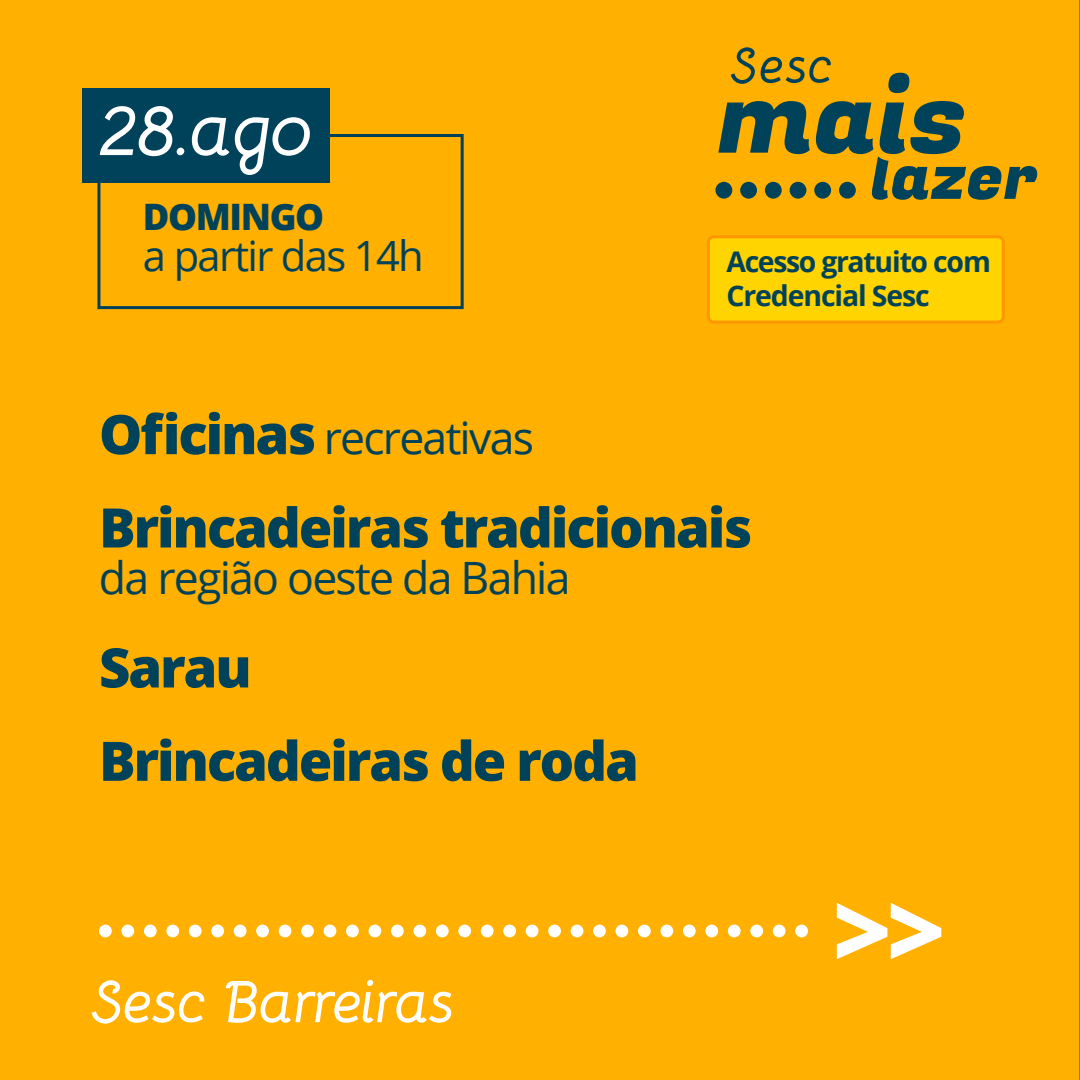
<style>
.page{position:relative;width:1080px;height:1080px;background:#ffb000}
.page>*{position:absolute;margin:0;border:0;box-sizing:border-box;transform-origin:0 0}
.t1{font:italic 700 73.1px "Bellota";color:#fff}
.t2{font:italic 700 59.1px "Bellota";letter-spacing:-.04em;color:#fff}
.t3{font:800 54.5px/93.3px "Open Sans";letter-spacing:-.04em;color:#004259}
.t4{font:44.6px "Open Sans";letter-spacing:-.04em;color:#004259}
.t5{font:41.7px "Open Sans";letter-spacing:-.04em;color:#004259}
.t6{font:800 36.4px "Open Sans";letter-spacing:-.04em;color:#004259}
.t7{font:700 28.4px/34.1px "Open Sans";letter-spacing:-.04em;color:#004259}
.s1{font-weight:800;font-size:54.5px}
</style>
<div class="page">
<svg style="left:888px;top:73px;width:21px;height:20px"></svg>
<svg style="left:718px;top:101px;width:92px;height:53px"></svg>
<div style="left:740px;top:182px;width:17px;height:17px;background:#004259;border-radius:50%"></div>
<div style="left:715px;top:182px;width:17px;height:17px;background:#004259;border-radius:50%"></div>
<div style="left:765px;top:182px;width:17px;height:17px;background:#004259;border-radius:50%"></div>
<div style="left:790px;top:182px;width:16px;height:17px;background:#004259;border-radius:50%"></div>
<svg style="left:814px;top:182px;width:17px;height:17px"></svg>
<svg style="left:816px;top:101px;width:221px;height:99px"></svg>
<svg style="left:731px;top:47px;width:24px;height:37px"></svg>
<svg style="left:761px;top:57px;width:70px;height:26px"></svg>
<div style="left:97px;top:134px;width:367px;height:175px;border:3px solid #004259"></div>
<div style="left:82px;top:88px;width:248px;height:94px;background:#004259"></div>
<svg style="left:837px;top:903px;width:104px;height:56px"></svg>
<div style="left:99px;top:925px;width:13px;height:12px;background:#fff;border-radius:50%"></div>
<div style="left:121px;top:925px;width:13px;height:12px;background:#fff;border-radius:50%"></div>
<div style="left:144px;top:925px;width:13px;height:12px;background:#fff;border-radius:50%"></div>
<div style="left:166px;top:925px;width:13px;height:12px;background:#fff;border-radius:50%"></div>
<div style="left:189px;top:925px;width:13px;height:12px;background:#fff;border-radius:50%"></div>
<div style="left:211px;top:925px;width:13px;height:12px;background:#fff;border-radius:50%"></div>
<div style="left:234px;top:925px;width:13px;height:12px;background:#fff;border-radius:50%"></div>
<div style="left:256px;top:925px;width:13px;height:12px;background:#fff;border-radius:50%"></div>
<div style="left:279px;top:925px;width:12px;height:12px;background:#fff;border-radius:50%"></div>
<div style="left:301px;top:925px;width:13px;height:12px;background:#fff;border-radius:50%"></div>
<div style="left:324px;top:925px;width:12px;height:12px;background:#fff;border-radius:50%"></div>
<div style="left:346px;top:925px;width:13px;height:12px;background:#fff;border-radius:50%"></div>
<div style="left:368px;top:925px;width:13px;height:12px;background:#fff;border-radius:50%"></div>
<div style="left:391px;top:925px;width:13px;height:12px;background:#fff;border-radius:50%"></div>
<div style="left:413px;top:925px;width:13px;height:12px;background:#fff;border-radius:50%"></div>
<div style="left:436px;top:925px;width:13px;height:12px;background:#fff;border-radius:50%"></div>
<div style="left:458px;top:925px;width:13px;height:12px;background:#fff;border-radius:50%"></div>
<div style="left:481px;top:925px;width:13px;height:12px;background:#fff;border-radius:50%"></div>
<div style="left:503px;top:925px;width:13px;height:12px;background:#fff;border-radius:50%"></div>
<div style="left:526px;top:925px;width:12px;height:12px;background:#fff;border-radius:50%"></div>
<div style="left:548px;top:925px;width:13px;height:12px;background:#fff;border-radius:50%"></div>
<div style="left:571px;top:925px;width:12px;height:12px;background:#fff;border-radius:50%"></div>
<div style="left:593px;top:925px;width:13px;height:12px;background:#fff;border-radius:50%"></div>
<div style="left:616px;top:925px;width:12px;height:12px;background:#fff;border-radius:50%"></div>
<div style="left:638px;top:925px;width:13px;height:12px;background:#fff;border-radius:50%"></div>
<div style="left:660px;top:925px;width:13px;height:12px;background:#fff;border-radius:50%"></div>
<div style="left:683px;top:925px;width:13px;height:12px;background:#fff;border-radius:50%"></div>
<div style="left:705px;top:925px;width:13px;height:12px;background:#fff;border-radius:50%"></div>
<div style="left:728px;top:925px;width:13px;height:12px;background:#fff;border-radius:50%"></div>
<div style="left:750px;top:925px;width:13px;height:12px;background:#fff;border-radius:50%"></div>
<div style="left:773px;top:925px;width:13px;height:12px;background:#fff;border-radius:50%"></div>
<div style="left:795px;top:925px;width:13px;height:12px;background:#fff;border-radius:50%"></div>
<div style="left:708px;top:237px;width:295px;height:85px;background:#ffd400;border-radius:5px"></div>
<div style="left:707px;top:235px;width:298px;height:89px;border:3px solid #004259;border-radius:5px"></div>
<h1 class="t1" style="left:99px;top:71px;width:217px">28.ago</h1>
<p class="t6" style="left:143px;top:189px;width:183px">DOMINGO</p>
<p class="t5" style="left:143px;top:228px;width:282px">a partir das 14h</p>
<p class="t4" style="left:99px;top:407px;width:437px"><span class="s1">Oficinas</span> recreativas</p>
<p class="t7" style="left:727px;top:244px;width:266px">Acesso gratuito com<br>Credencial Sesc</p>
<p class="t3" style="left:99px;top:478px;width:655px">Brincadeiras tradicionais</p>
<p class="t4" style="left:99px;top:547px;width:473px">da região oeste da Bahia</p>
<p class="t3" style="left:99px;top:618px;width:541px">Sarau<br>Brincadeiras de roda</p>
<p class="t2" style="left:91px;top:954px;width:366px">Sesc Barreiras</p>
</div>
